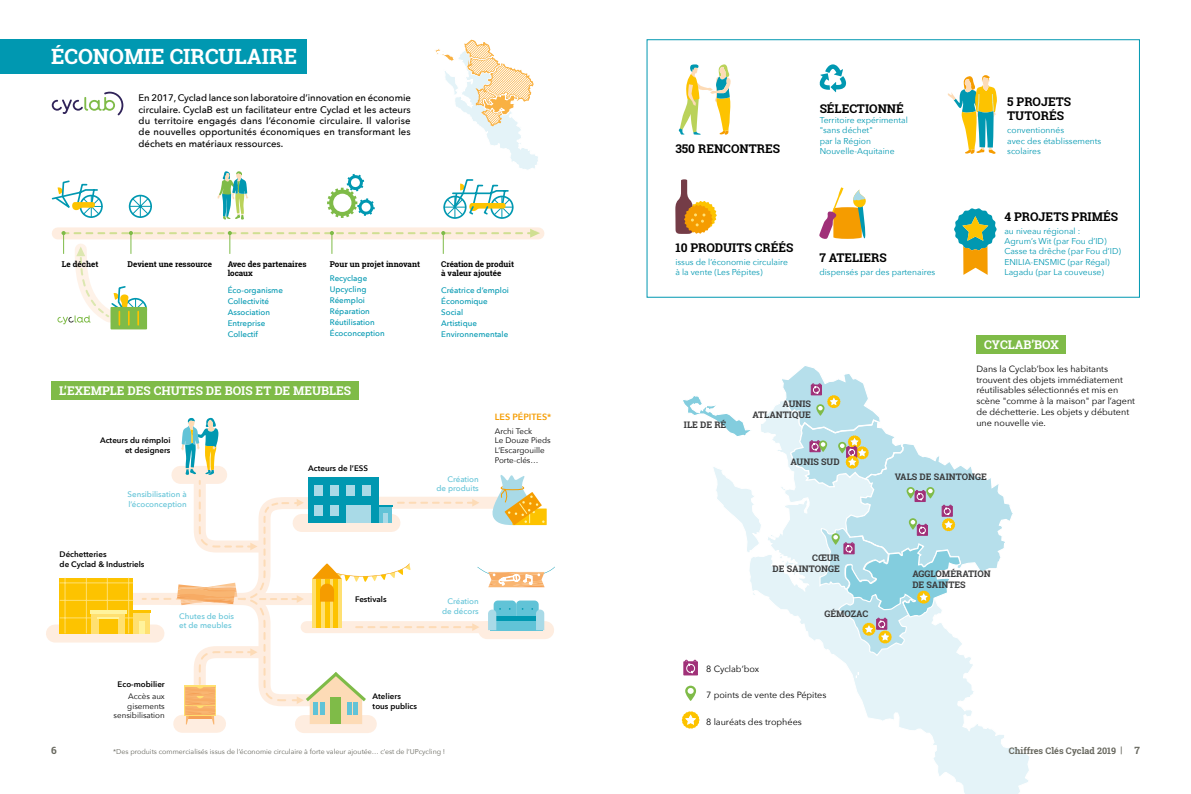
<style>
.page{position:relative;width:1191px;height:794px;background:#fff}
.page>*{position:absolute;margin:0;border:0;box-sizing:border-box;transform-origin:0 0}
.t1{font:700 21px "Roboto Slab";color:#fff}
.t2{font:700 12px/14.4px "Roboto Slab";color:#000}
.t3{font:700 12px "Roboto Slab";color:#fff}
.t4{font:700 10px "Roboto Slab";color:#68685f}
.t5{font:500 9.5px/11.4px "Avenir Next";color:#000;text-align:justify}
.t6{font:9px/10.8px "Avenir Next";color:#000}
.t7{font:700 9px/10.8px "Roboto Slab";color:#3a3a3b;text-align:right}
.t8{font:700 9px "Roboto Slab";color:#68685f}
.t9{font:600 9px "Avenir Next";color:#f59c00}
.t10{font:8.5px/10.2px "Avenir Next";color:#0098b1}
.t11{font:500 8px/11px "Avenir Next";color:#0098b1}
.t12{font:600 8px/9.6px "Avenir Next";color:#000}
.t13{font:700 8px/9.6px "Roboto Slab";color:#000}
.t14{font:500 8px/9.6px "Avenir Next";color:#61c3d7;text-align:right}
.t15{font:8px/9.6px "Avenir Next";color:#000}
.t16{font:7px "Avenir Next";color:#68685f}
.s1{font-size:10px}
</style>
<div class="page">
<div style="left:0;top:40px;width:306px;height:34px;background:#0098b1"></div>
<div style="left:58px;top:227px;width:480px;height:12px;background:#feede0"></div>
<svg style="left:129px;top:195px;width:23px;height:23px"></svg>
<svg style="left:51px;top:180px;width:52px;height:38px"></svg>
<div style="left:490px;top:196px;width:23px;height:23px;border:2px solid #0098b1;border-radius:50%"></div>
<div style="left:443px;top:196px;width:23px;height:23px;border:2px solid #0098b1;border-radius:50%"></div>
<svg style="left:443px;top:179px;width:70px;height:39px"></svg>
<svg style="left:110px;top:325px;width:37px;height:4px"></svg>
<svg style="left:217px;top:171px;width:31px;height:49px"></svg>
<svg style="left:57px;top:229px;width:483px;height:96px"></svg>
<svg style="left:327px;top:174px;width:48px;height:44px"></svg>
<div style="left:51px;top:381px;width:307px;height:18px;background:#7fbb48"></div>
<svg style="left:947px;top:75px;width:50px;height:79px"></svg>
<div style="left:646px;top:39px;width:494px;height:259px;border:1px solid #0098b1"></div>
<svg style="left:435px;top:39px;width:103px;height:131px"></svg>
<svg style="left:682px;top:711px;width:17px;height:17px"></svg>
<svg style="left:685px;top:685px;width:11px;height:16px"></svg>
<svg style="left:687px;top:688px;width:6px;height:6px"></svg>
<svg style="left:683px;top:661px;width:14px;height:14px"></svg>
<svg style="left:684px;top:659px;width:12px;height:14px"></svg>
<svg style="left:683px;top:396px;width:29px;height:22px"></svg>
<svg style="left:712px;top:405px;width:317px;height:389px"></svg>
<svg style="left:778px;top:366px;width:237px;height:301px"></svg>
<svg style="left:675px;top:179px;width:41px;height:55px"></svg>
<svg style="left:819px;top:187px;width:47px;height:52px"></svg>
<svg style="left:954px;top:208px;width:42px;height:67px"></svg>
<div style="left:55px;top:624px;width:100px;height:18px;background:#feede0"></div>
<div style="left:182px;top:715px;width:35px;height:18px;background:#feede0"></div>
<div style="left:304px;top:715px;width:64px;height:18px;background:#feede0"></div>
<svg style="left:58px;top:417px;width:497px;height:313px"></svg>
<svg style="left:52px;top:92px;width:71px;height:23px"></svg>
<svg style="left:678px;top:64px;width:53px;height:71px"></svg>
<svg style="left:819px;top:64px;width:27px;height:28px"></svg>
<div style="left:976px;top:336px;width:90px;height:18px;background:#7fbb48"></div>
<h1 class="t1" style="left:51px;top:42px;width:247px">ÉCONOMIE CIRCULAIRE</h1>
<p class="t5" style="left:139px;top:92px;width:274px">En 2017, Cyclad lance son laboratoire d’innovation en économie circulaire. CyclaB est un facilitateur entre Cyclad et les acteurs du territoire engagés dans l’économie circulaire. Il valorise de nouvelles opportunités économiques en transformant les déchets en matériaux ressources.</p>
<p class="t13" style="left:62px;top:259px;width:38px">Le déchet</p>
<p class="t13" style="left:128px;top:259px;width:86px">Devient une ressource</p>
<p class="t13" style="left:228px;top:259px;width:80px">Avec des partenaires locaux</p>
<p class="t11" style="left:228px;top:284px;width:57px">Éco-organisme<br>Collectivité<br>Association<br>Entreprise<br>Collectif</p>
<p class="t13" style="left:330px;top:259px;width:92px">Pour un projet innovant</p>
<p class="t11" style="left:330px;top:272px;width:56px">Recyclage<br>Upcycling<br>Réemploi<br>Réparation<br>Réutilisation<br>Écoconception</p>
<p class="t13" style="left:441px;top:259px;width:74px">Création de produit à valeur ajoutée</p>
<p class="t11" style="left:441px;top:284px;width:69px">Créatrice d’emploi<br>Économique<br>Social<br>Artistique<br>Environnementale</p>
<h2 class="t3" style="left:59px;top:382px;width:294px">L’EXEMPLE DES CHUTES DE BOIS ET DE MEUBLES</h2>
<p class="t12" style="left:100px;top:435px;width:72px;text-align:right">Acteurs du rémploi et designers</p>
<p class="t14" style="left:128px;top:489px;width:61px;text-align:left">Sensibilisation à l’écoconception</p>
<p class="t12" style="left:60px;top:549px;width:86px">Déchetteries<br>de Cyclad &amp; Industriels</p>
<p class="t14" style="left:179px;top:611px;width:57px;text-align:left">Chutes de bois et de meubles</p>
<p class="t12" style="left:308px;top:463px;width:61px">Acteurs de l’ESS</p>
<p class="t12" style="left:355px;top:594px;width:33px">Festivals</p>
<p class="t14" style="left:436px;top:474px;width:44px">Création de produits</p>
<p class="t9" style="left:495px;top:409px;width:58px">LES PÉPITES*</p>
<p class="t15" style="left:495px;top:426px;width:57px">Archi Teck<br>Le Douze Pieds<br>L’Escargouille<br>Porte-clés…</p>
<p class="t14" style="left:442px;top:596px;width:38px">Création de décors</p>
<p class="t12" style="left:118px;top:679px;width:49px">Eco-mobilier</p>
<p class="t15" style="left:114px;top:691px;width:53px;text-align:right">Accès aux gisements sensibilisation</p>
<p class="t12" style="left:372px;top:691px;width:46px">Ateliers tous publics</p>
<h2 class="t2" style="left:675px;top:141px;width:106px">350 RENCONTRES</h2>
<h2 class="t2" style="left:819px;top:101px;width:86px">SÉLECTIONNÉ</h2>
<p class="t10" style="left:819px;top:115px;width:90px">Territoire expérimental "sans déchet"<br>par la Région<br>Nouvelle-Aquitaine</p>
<h2 class="t2" style="left:675px;top:240px;width:119px">10 PRODUITS CRÉÉS</h2>
<p class="t10" style="left:675px;top:256px;width:114px">issus de l’économie circulaire à la vente (Les Pépites)</p>
<h2 class="t2" style="left:819px;top:250px;width:69px">7 ATELIERS</h2>
<p class="t10" style="left:819px;top:266px;width:117px">dispensés par des partenaires</p>
<p class="t7" style="left:684px;top:419px;width:44px">ILE DE RÉ</p>
<p class="t7" style="left:752px;top:399px;width:60px">AUNIS<br>ATLANTIQUE</p>
<p class="t7" style="left:790px;top:456px;width:51px">AUNIS SUD</p>
<h2 class="t2" style="left:1007px;top:94px;width:65px">5 PROJETS<br>TUTORÉS</h2>
<p class="t10" style="left:1007px;top:125px;width:96px">conventionnés<br>avec des établissements scolaires</p>
<h2 class="t2" style="left:1004px;top:209px;width:115px">4 PROJETS PRIMÉS</h2>
<p class="t10" style="left:1004px;top:225px;width:118px">au niveau régional :<br>Agrum’s Wit (par Fou d’ID)<br>Casse ta drêche (par Fou d’ID)<br>ENILIA-ENSMIC (par Régal)<br>Lagadu (par La couveuse)</p>
<h2 class="t3" style="left:984px;top:336px;width:76px">CYCLAB’BOX</h2>
<p class="t6" style="left:976px;top:363px;width:160px">Dans la Cyclab’box les habitants trouvent des objets immédiatement réutilisables sélectionnés et mis en scène "comme à la maison" par l’agent de déchetterie. Les objets y débutent une nouvelle vie.</p>
<p class="t7" style="left:894px;top:471px;width:93px">VALS DE SAINTONGE</p>
<p class="t7" style="left:772px;top:552px;width:69px">CŒUR<br>DE SAINTONGE</p>
<p class="t6" style="left:706px;top:663px;width:55px">8 Cyclab’box</p>
<p class="t7" style="left:824px;top:608px;width:45px">GÉMOZAC</p>
<p class="t6" style="left:706px;top:689px;width:122px">7 points de vente des Pépites</p>
<p class="t6" style="left:706px;top:715px;width:97px">8 lauréats des trophées</p>
<p class="t7" style="left:912px;top:568px;width:80px;text-align:left">AGGLOMÉRATION<br>DE SAINTES</p>
<p class="t4" style="left:51px;top:744px;width:7px">6</p>
<p class="t8" style="left:1009px;top:745px;width:132px">Chiffres Clés Cyclad 2019 | <span class="s1">7</span></p>
<p class="t16" style="left:113px;top:746px;width:334px">*Des produits commercialisés issus de l’économie circulaire à forte valeur ajoutée… c’est de l’UPcycling !</p>
</div>
